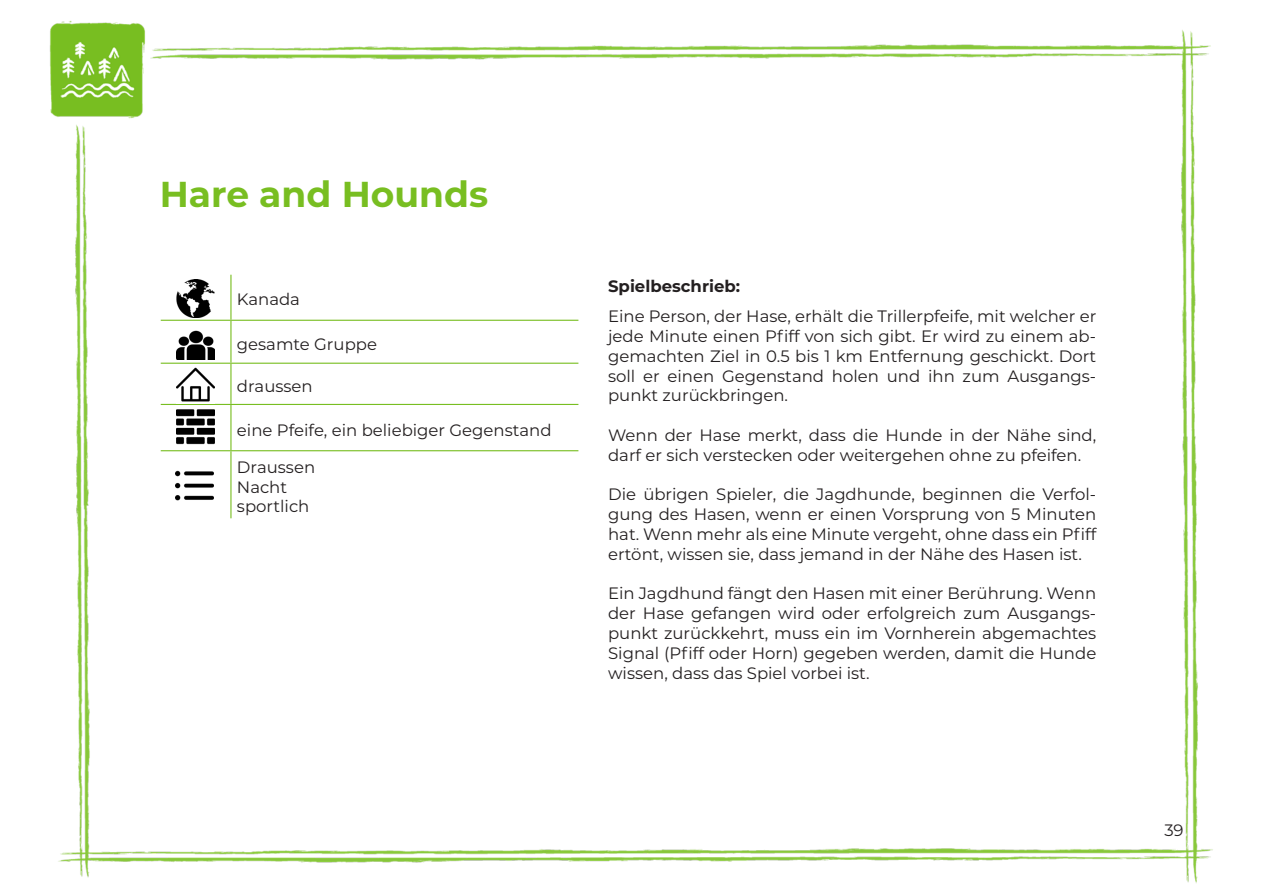
<style>
.page{position:relative;width:1263px;height:893px;background:#fff}
.page>*{position:absolute;margin:0;border:0;box-sizing:border-box;transform-origin:0 0}
.Überschrift{font:700 36px "Montserrat";color:#78be21}
.t1{font:16.5px/19.8px "Montserrat";color:#231f20;text-align:justify}
.t2{font:700 16.5px "Montserrat";color:#231f20}
</style>
<div class="page">
<img style="left:49px;top:21px;width:1164px;height:863px">
<hr style="left:230px;top:275px;width:1px;height:45px;background:#78be21">
<hr style="left:161px;top:320px;width:70px;height:1px;background:#78be21">
<hr style="left:231px;top:320px;width:347px;height:1px;background:#78be21">
<hr style="left:230px;top:321px;width:1px;height:42px;background:#78be21">
<hr style="left:161px;top:363px;width:70px;height:1px;background:#78be21">
<hr style="left:231px;top:363px;width:347px;height:1px;background:#78be21">
<hr style="left:230px;top:364px;width:1px;height:40px;background:#78be21">
<hr style="left:161px;top:404px;width:70px;height:1px;background:#78be21">
<hr style="left:231px;top:404px;width:347px;height:1px;background:#78be21">
<hr style="left:230px;top:405px;width:1px;height:45px;background:#78be21">
<hr style="left:161px;top:450px;width:70px;height:1px;background:#78be21">
<hr style="left:231px;top:450px;width:347px;height:1px;background:#78be21">
<hr style="left:230px;top:451px;width:1px;height:67px;background:#78be21">
<img style="left:177px;top:280px;width:38px;height:38px">
<img style="left:176px;top:328px;width:39px;height:31px">
<img style="left:177px;top:366px;width:38px;height:38px">
<img style="left:176px;top:407px;width:38px;height:38px">
<img style="left:176px;top:466px;width:38px;height:38px">
<p class="Überschrift" style="left:160px;top:169px;width:330px">Hare and Hounds</p>
<p class="t1" style="left:237px;top:289px;width:65px">Kanada</p>
<p class="t1" style="left:237px;top:333px;width:142px">gesamte Gruppe</p>
<p class="t1" style="left:237px;top:375px;width:77px">draussen</p>
<p class="t1" style="left:237px;top:419px;width:316px">eine Pfeife, ein beliebiger Gegenstand</p>
<p class="t1" style="left:237px;top:456px;width:80px">Draussen</p>
<p class="t1" style="left:237px;top:476px;width:52px">Nacht</p>
<p class="t1" style="left:237px;top:496px;width:74px">sportlich</p>
<p class="t2" style="left:608px;top:275px;width:134px">Spielbeschrieb:</p>
<p class="t1" style="left:608px;top:306px;width:490px">Eine Person, der Hase, erhält die Trillerpfeife, mit welcher er jede Minute einen Pfiff von sich gibt. Er wird zu einem ab&shy;gemachten Ziel in 0.5 bis 1 km Entfernung geschickt. Dort soll er einen Gegenstand holen und ihn zum Ausgangs&shy;punkt zurückbringen.</p>
<p class="t1" style="left:608px;top:425px;width:490px">Wenn der Hase merkt, dass die Hunde in der Nähe sind, darf er sich verstecken oder weitergehen ohne zu pfeifen.</p>
<p class="t1" style="left:608px;top:484px;width:490px">Die übrigen Spieler, die Jagdhunde, beginnen die Verfol&shy;gung des Hasen, wenn er einen Vorsprung von 5 Minuten hat. Wenn mehr als eine Minute vergeht, ohne dass ein Pfiff ertönt, wissen sie, dass jemand in der Nähe des Hasen ist.</p>
<p class="t1" style="left:608px;top:583px;width:490px">Ein Jagdhund fängt den Hasen mit einer Berührung. Wenn der Hase gefangen wird oder erfolgreich zum Ausgangs&shy;punkt zurückkehrt, muss ein im Vornherein abgemachtes Signal (Pfiff oder Horn) gegeben werden, damit die Hunde wissen, dass das Spiel vorbei ist.</p>
<p class="t1" style="left:1164px;top:820px;width:21px">39</p>
</div>
